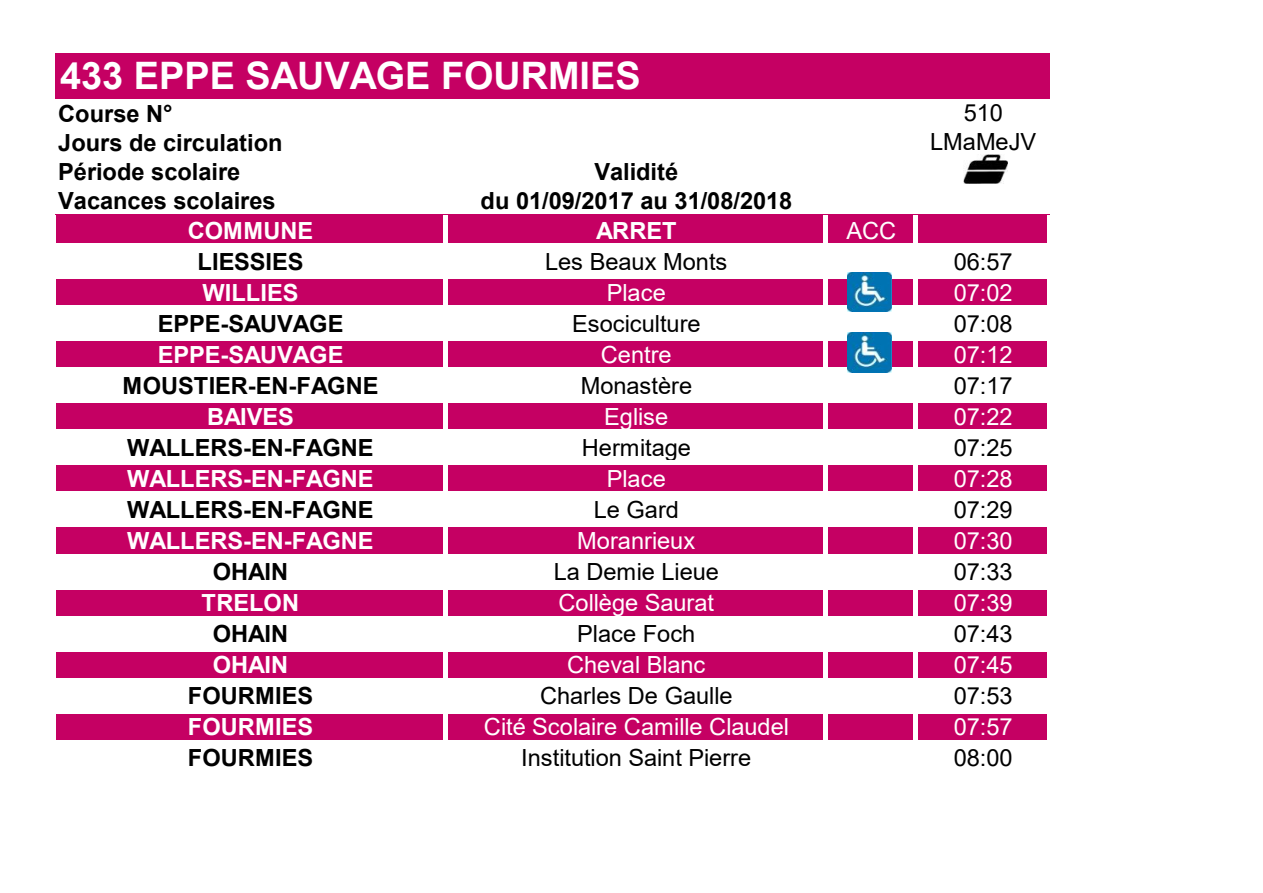
<style>
.page{position:relative;width:1263px;height:893px;background:#fff}
.page>*{position:absolute;margin:0;border:0;box-sizing:border-box;transform-origin:0 0}
.t1{font:700 37.8px "Arial";color:#fff}
.t2{font:700 23.55px "Arial";color:#000}
.t3{font:23.55px "Arial";color:#000}
.t4{font:23.55px "Arial";color:#fff}
.t5{font:700 23.55px "Arial";color:#fff}
</style>
<div class="page">
<div style="left:55px;top:53px;width:994px;height:46px;background:#c50063"></div>
<div style="left:55px;top:215px;width:994px;height:31px;background:#c50063"></div>
<div style="left:55px;top:277px;width:994px;height:31px;background:#c50063"></div>
<div style="left:55px;top:339px;width:994px;height:31px;background:#c50063"></div>
<div style="left:55px;top:401px;width:994px;height:31px;background:#c50063"></div>
<div style="left:55px;top:463px;width:994px;height:31px;background:#c50063"></div>
<div style="left:55px;top:525px;width:994px;height:31px;background:#c50063"></div>
<div style="left:55px;top:587px;width:994px;height:31px;background:#c50063"></div>
<div style="left:55px;top:649px;width:994px;height:31px;background:#c50063"></div>
<div style="left:55px;top:711px;width:994px;height:31px;background:#c50063"></div>
<div style="left:51px;top:215px;width:5px;height:618px;background:#fff"></div>
<hr style="left:443px;top:215px;width:4px;height:618px;background:#fff">
<div style="left:823px;top:215px;width:5px;height:618px;background:#fff"></div>
<div style="left:913px;top:215px;width:5px;height:618px;background:#fff"></div>
<hr style="left:1047px;top:215px;width:4px;height:618px;background:#fff">
<div style="left:56px;top:243px;width:995px;height:5px;background:#fff"></div>
<hr style="left:56px;top:275px;width:995px;height:4px;background:#fff">
<hr style="left:56px;top:306px;width:995px;height:4px;background:#fff">
<hr style="left:56px;top:337px;width:995px;height:4px;background:#fff">
<hr style="left:56px;top:368px;width:995px;height:4px;background:#fff">
<hr style="left:56px;top:399px;width:995px;height:4px;background:#fff">
<hr style="left:56px;top:430px;width:995px;height:4px;background:#fff">
<hr style="left:56px;top:461px;width:995px;height:4px;background:#fff">
<hr style="left:56px;top:492px;width:995px;height:4px;background:#fff">
<hr style="left:56px;top:523px;width:995px;height:4px;background:#fff">
<hr style="left:56px;top:554px;width:995px;height:4px;background:#fff">
<hr style="left:56px;top:585px;width:995px;height:4px;background:#fff">
<hr style="left:56px;top:616px;width:995px;height:4px;background:#fff">
<hr style="left:56px;top:647px;width:995px;height:4px;background:#fff">
<hr style="left:56px;top:678px;width:995px;height:4px;background:#fff">
<hr style="left:56px;top:709px;width:995px;height:4px;background:#fff">
<hr style="left:56px;top:740px;width:995px;height:4px;background:#fff">
<img style="left:964px;top:154px;width:43px;height:29px">
<img style="left:847px;top:332px;width:44px;height:40px">
<img style="left:847px;top:272px;width:44px;height:40px">
<p class="t1" style="left:60px;top:49px;width:582px">433 EPPE SAUVAGE FOURMIES</p>
<p class="t2" style="left:58px;top:97px;width:116px">Course N°</p>
<p class="t3" style="left:964px;top:97px;width:41px">510</p>
<p class="t2" style="left:58px;top:126px;width:226px">Jours de circulation</p>
<p class="t3" style="left:930px;top:126px;width:108px">LMaMeJV</p>
<p class="t2" style="left:58px;top:155px;width:184px">Période scolaire</p>
<p class="t2" style="left:594px;top:155px;width:85px">Validité</p>
<p class="t2" style="left:58px;top:184px;width:219px">Vacances scolaires</p>
<p class="t2" style="left:480px;top:184px;width:313px">du 01/09/2017 au 31/08/2018</p>
<p class="t5" style="left:188px;top:214px;width:127px">COMMUNE</p>
<p class="t5" style="left:596px;top:214px;width:82px">ARRET</p>
<p class="t4" style="left:846px;top:214px;width:51px">ACC</p>
<p class="t2" style="left:198px;top:245px;width:107px">LIESSIES</p>
<p class="t3" style="left:545px;top:245px;width:184px">Les Beaux Monts</p>
<p class="t3" style="left:954px;top:245px;width:60px">06:57</p>
<p class="t5" style="left:202px;top:276px;width:97px">WILLIES</p>
<p class="t4" style="left:607px;top:276px;width:60px">Place</p>
<p class="t4" style="left:954px;top:276px;width:60px">07:02</p>
<p class="t2" style="left:158px;top:307px;width:187px">EPPE-SAUVAGE</p>
<p class="t3" style="left:572px;top:307px;width:130px">Esociculture</p>
<p class="t3" style="left:954px;top:307px;width:60px">07:08</p>
<p class="t5" style="left:158px;top:338px;width:187px">EPPE-SAUVAGE</p>
<p class="t4" style="left:601px;top:338px;width:72px">Centre</p>
<p class="t4" style="left:954px;top:338px;width:60px">07:12</p>
<p class="t2" style="left:123px;top:369px;width:257px">MOUSTIER-EN-FAGNE</p>
<p class="t3" style="left:581px;top:369px;width:113px">Monastère</p>
<p class="t3" style="left:954px;top:369px;width:60px">07:17</p>
<p class="t5" style="left:207px;top:400px;width:88px">BAIVES</p>
<p class="t4" style="left:604px;top:400px;width:66px">Eglise</p>
<p class="t4" style="left:954px;top:400px;width:60px">07:22</p>
<p class="t2" style="left:127px;top:431px;width:248px">WALLERS-EN-FAGNE</p>
<p class="t3" style="left:582px;top:431px;width:111px">Hermitage</p>
<p class="t3" style="left:954px;top:431px;width:60px">07:25</p>
<p class="t5" style="left:127px;top:462px;width:248px">WALLERS-EN-FAGNE</p>
<p class="t4" style="left:607px;top:462px;width:60px">Place</p>
<p class="t4" style="left:954px;top:462px;width:60px">07:28</p>
<p class="t2" style="left:127px;top:493px;width:248px">WALLERS-EN-FAGNE</p>
<p class="t3" style="left:594px;top:493px;width:87px">Le Gard</p>
<p class="t3" style="left:954px;top:493px;width:60px">07:29</p>
<p class="t5" style="left:127px;top:524px;width:248px">WALLERS-EN-FAGNE</p>
<p class="t4" style="left:577px;top:524px;width:119px">Moranrieux</p>
<p class="t4" style="left:954px;top:524px;width:60px">07:30</p>
<p class="t2" style="left:213px;top:555px;width:77px">OHAIN</p>
<p class="t3" style="left:554px;top:555px;width:167px">La Demie Lieue</p>
<p class="t3" style="left:954px;top:555px;width:60px">07:33</p>
<p class="t5" style="left:202px;top:586px;width:99px">TRELON</p>
<p class="t4" style="left:558px;top:586px;width:157px">Collège Saurat</p>
<p class="t4" style="left:954px;top:586px;width:60px">07:39</p>
<p class="t2" style="left:213px;top:617px;width:77px">OHAIN</p>
<p class="t3" style="left:577px;top:617px;width:120px">Place Foch</p>
<p class="t3" style="left:954px;top:617px;width:60px">07:43</p>
<p class="t5" style="left:213px;top:648px;width:77px">OHAIN</p>
<p class="t4" style="left:567px;top:648px;width:140px">Cheval Blanc</p>
<p class="t4" style="left:954px;top:648px;width:60px">07:45</p>
<p class="t2" style="left:188px;top:679px;width:127px">FOURMIES</p>
<p class="t3" style="left:540px;top:679px;width:194px">Charles De Gaulle</p>
<p class="t3" style="left:954px;top:679px;width:60px">07:53</p>
<p class="t5" style="left:188px;top:710px;width:127px">FOURMIES</p>
<p class="t4" style="left:484px;top:710px;width:306px">Cité Scolaire Camille Claudel</p>
<p class="t4" style="left:954px;top:710px;width:60px">07:57</p>
<p class="t2" style="left:188px;top:741px;width:127px">FOURMIES</p>
<p class="t3" style="left:521px;top:741px;width:232px">Institution Saint Pierre</p>
<p class="t3" style="left:954px;top:741px;width:60px">08:00</p>
</div>
